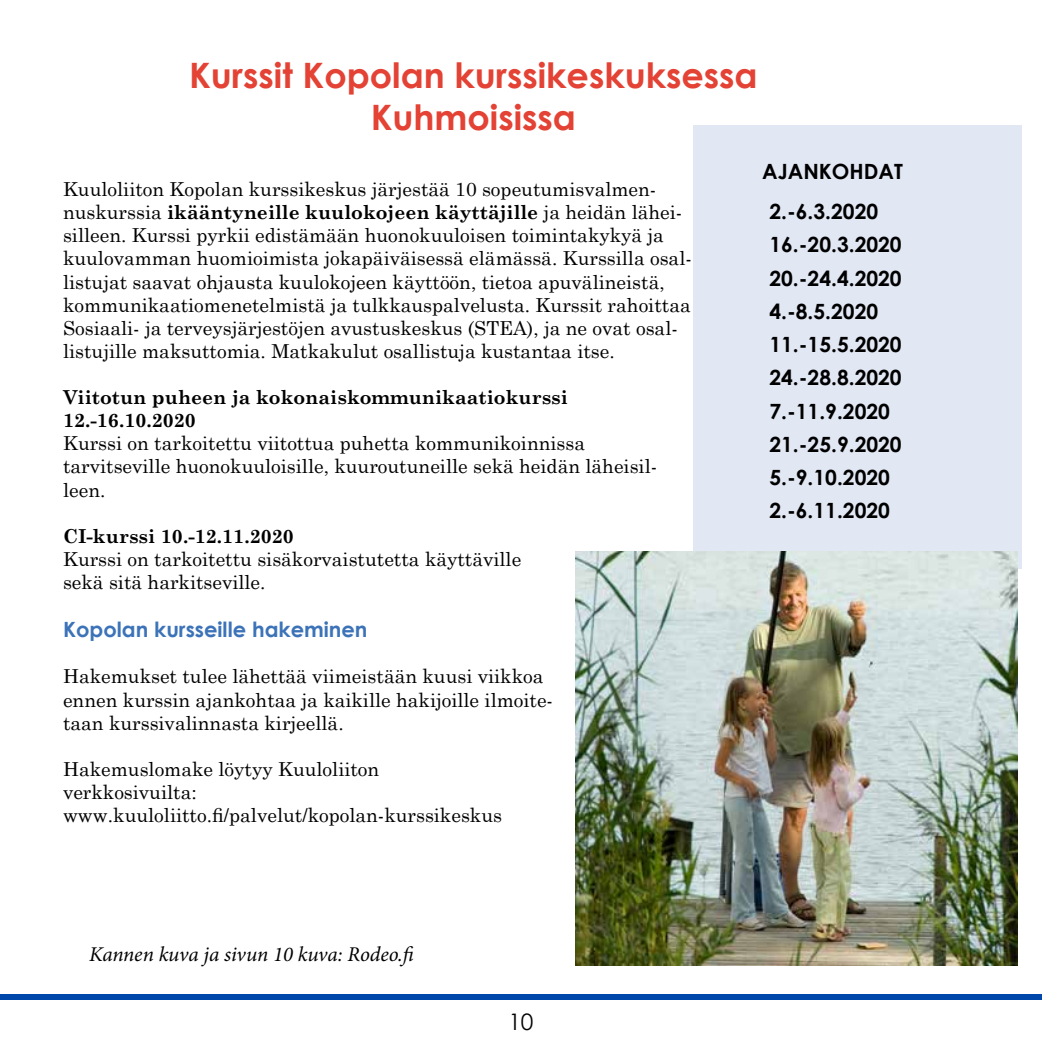
<style>
.page{position:relative;width:1042px;height:1042px;background:#fff}
.page>*{position:absolute;margin:0;border:0;box-sizing:border-box;transform-origin:0 0}
.t1{font:700 35px/42px "Century Gothic";color:#e34234;text-align:center}
.t2{font:22.75px "Century Gothic";color:#000}
.t3{font:700 21px/33.2px "Century Gothic";color:#000}
.t4{font:italic 21px "Minion Pro";letter-spacing:-.005em;color:#000}
.t5{font:700 21px "Century Gothic";color:#3c73b8}
.t6{font:19.25px/23.1px "Century Schoolbook";color:#000}
.t7{font:700 19.25px/23.1px "Century Schoolbook";color:#000}
.s1{font-weight:700}
</style>
<div class="page">
<div style="left:693px;top:125px;width:329px;height:444px;background:#e2e7f4"></div>
<img style="left:576px;top:552px;width:441px;height:413px">
<div style="left:0;top:993px;width:1042px;height:6px;background:#0047ab"></div>
<h1 class="t1" style="left:189px;top:53px;width:570px">Kurssit Kopolan kurssikeskuksessa<br>Kuhmoisissa</h1>
<p class="t6" style="left:63px;top:176px;width:630px">Kuuloliiton Kopolan kurssikeskus järjestää 10 sopeutumisvalmen&shy;nuskurssia <span class="s1">ikääntyneille kuulokojeen käyttäjille</span> ja heidän lähei&shy;silleen. Kurssi pyrkii edistämään huonokuuloisen toimintakykyä ja kuulovamman huomioimista jokapäiväisessä elämässä. Kurssilla osal&shy;listujat saavat ohjausta kuulokojeen käyttöön, tietoa apuvälineistä, kommunikaatiomenetelmistä ja tulkkauspalvelusta. Kurssit rahoittaa Sosiaali- ja terveysjärjestöjen avustuskeskus (STEA), ja ne ovat osal&shy;listujille maksuttomia. Matkakulut osallistuja kustantaa itse.</p>
<p class="t7" style="left:63px;top:385px;width:506px">Viitotun puheen ja kokonaiskommunikaatiokurssi<br>12.-16.10.2020</p>
<p class="t6" style="left:63px;top:430px;width:595px">Kurssi on tarkoitettu viitottua puhetta kommunikoinnissa tarvitseville huonokuuloisille, kuuroutuneille sekä heidän läheisil&shy;leen.</p>
<p class="t7" style="left:63px;top:523px;width:232px">CI-kurssi 10.-12.11.2020</p>
<p class="t6" style="left:63px;top:546px;width:460px">Kurssi on tarkoitettu sisäkorvaistutetta käyttäville sekä sitä harkitseville.</p>
<p class="t5" style="left:63px;top:614px;width:306px">Kopolan kursseille hakeminen</p>
<p class="t6" style="left:63px;top:663px;width:491px">Hakemukset tulee lähettää viimeistään kuusi viikkoa ennen kurssin ajankohtaa ja kaikille hakijoille ilmoite&shy;taan kurssivalinnasta kirjeellä.</p>
<p class="t6" style="left:63px;top:756px;width:440px">Hakemuslomake löytyy Kuuloliiton verkkosivuilta: www.kuuloliitto.fi/palvelut/kopolan-kurssikeskus</p>
<p class="t4" style="left:89px;top:940px;width:329px">Kannen kuva ja sivun 10 kuva: Rodeo.fi</p>
<p class="t2" style="left:508px;top:1006px;width:27px">10</p>
<p class="t3" style="left:762px;top:154px;width:142px">AJANKOHDAT</p>
<p class="t3" style="left:769px;top:194px;width:134px">2.-6.3.2020<br>16.-20.3.2020<br>20.-24.4.2020<br>4.-8.5.2020<br>11.-15.5.2020<br>24.-28.8.2020<br>7.-11.9.2020<br>21.-25.9.2020<br>5.-9.10.2020<br>2.-6.11.2020</p>
</div>
